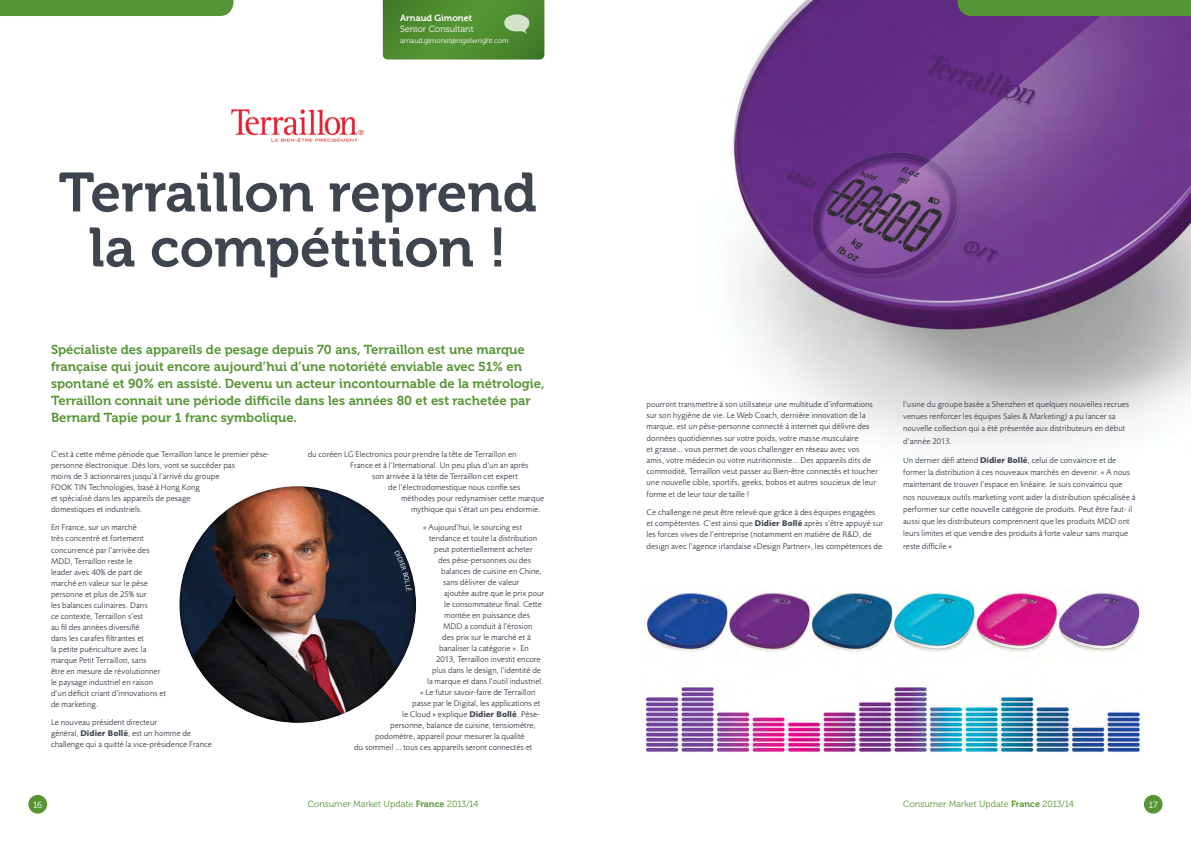
<style>
.page{position:relative;width:1191px;height:842px;background:#fff}
.page>*{position:absolute;margin:0;border:0;box-sizing:border-box;transform-origin:0 0}
.t1{font:55px/55px "Museo 700";color:#3f454f;text-align:center}
.t2{font:13px/17px "Museo 700";color:#559534}
.t3{font:9px "Museo 300";color:#559534}
.t4{font:9px "Museo 300";color:#fff}
.t5{font:9px "Museo 700";color:#fff}
.t6{font:8.5px/11px "Foundry Sans";letter-spacing:.005em;color:#3f454f}
.t7{font:7px "Museo 300";color:#fff}
.s1{font-weight:700}
.s2{font-family:"Museo 700"}
</style>
<div class="page">
<img style="left:733px;top:0;width:458px;height:447px">
<div style="left:0;top:0;width:234px;height:16px;background:#559534"></div>
<div style="left:28px;top:795px;width:19px;height:19px;background:#559534;border-radius:50%"></div>
<div style="left:957px;top:0;width:234px;height:16px;background:#559534"></div>
<div style="left:1143px;top:795px;width:19px;height:19px;background:#559534;border-radius:50%"></div>
<img style="left:231px;top:109px;width:133px;height:33px">
<div style="left:171px;top:484px;width:254px;height:239px;background:#000;opacity:.75"></div>
<img style="left:645px;top:591px;width:497px;height:163px">
<svg style="left:383px;top:0;width:161px;height:60px;background:#538f36"></svg>
<svg style="left:394px;top:550px;width:18px;height:41px"></svg>
<p class="t5" style="left:400px;top:13px;width:73px">Arnaud Gimonet</p>
<p class="t4" style="left:400px;top:24px;width:75px">Senior Consultant</p>
<p class="t7" style="left:400px;top:37px;width:110px">arnaud.gimonet@nigelwright.com</p>
<h1 class="t1" style="left:59px;top:166px;width:480px">Terraillon reprend la compétition !</h1>
<p class="t2" style="left:51px;top:342px;width:495px">Spécialiste des appareils de pesage depuis 70 ans, Terraillon est une marque française qui jouit encore aujourd’hui d’une notoriété enviable avec 51% en spontané et 90% en assisté. Devenu un acteur incontournable de la métrologie, Terraillon connait une période difficile dans les années 80 et est rachetée par Bernard Tapie pour 1 franc symbolique.</p>
<p class="t6" style="left:51px;top:449px;width:220px">C’est à cette même période que Terraillon lance le premier pèse&shy;personne électronique. Dès lors, vont se succéder pas<br>moins de 3 actionnaires jusqu’à l’arrivé du groupe<br>FOOK TIN Technologies, basé à Hong Kong<br>et spécialisé dans les appareils de pesage<br>domestiques et industriels.</p>
<p class="t6" style="left:51px;top:522px;width:117px">En France, sur un marché<br>très concentré et fortement concurrencé par l’arrivée des<br>MDD, Terraillon reste le<br>leader avec 40% de part de marché en valeur sur le pèse personne et plus de 25% sur<br>les balances culinaires. Dans<br>ce contexte, Terraillon s’est<br>au fil des années diversifié<br>dans les carafes filtrantes et<br>la petite puériculture avec la marque Petit Terraillon, sans<br>être en mesure de révolutionner le paysage industriel en raison d’un déficit criant d’innovations et de marketing.</p>
<p class="t6" style="left:51px;top:717px;width:162px">Le nouveau président directeur<br>général, <span class="s1">Didier Bollé</span>, est un homme de challenge qui a quitté la vice-présidence France</p>
<p class="t6" style="left:308px;top:449px;width:210px">du coréen LG Electronics pour prendre la tête de Terraillon en</p>
<p class="t6" style="left:350px;top:460px;width:180px">France et à l’International. Un peu plus d’un an après</p>
<p class="t6" style="left:372px;top:471px;width:147px">son arrivée à la tête de Terraillon cet expert</p>
<p class="t6" style="left:388px;top:482px;width:134px">de l’électrodomestique nous confie ses</p>
<p class="t6" style="left:401px;top:493px;width:145px">méthodes pour redynamiser cette marque</p>
<p class="t6" style="left:411px;top:504px;width:131px">mythique qui s’était un peu endormie.</p>
<p class="t6" style="left:423px;top:522px;width:100px">« Aujourd’hui, le sourcing est</p>
<p class="t6" style="left:429px;top:533px;width:110px">tendance et toute la distribution</p>
<p class="t6" style="left:434px;top:544px;width:100px">peut potentiellement acheter</p>
<p class="t6" style="left:438px;top:555px;width:94px">des pèse-personnes ou des</p>
<p class="t6" style="left:441px;top:566px;width:102px">balances de cuisine en Chine,</p>
<p class="t6" style="left:443px;top:577px;width:78px">sans délivrer de valeur</p>
<p class="t6" style="left:444px;top:588px;width:102px">ajoutée autre que le prix pour</p>
<p class="t6" style="left:444px;top:599px;width:99px">le consommateur final. Cette</p>
<p class="t6" style="left:444px;top:610px;width:87px">montée en puissance des</p>
<p class="t6" style="left:443px;top:621px;width:91px">MDD a conduit à l’érosion</p>
<p class="t6" style="left:442px;top:632px;width:90px">des prix sur le marché et à</p>
<p class="t6" style="left:439px;top:643px;width:91px">banaliser la catégorie ». En</p>
<p class="t6" style="left:436px;top:654px;width:106px">2013, Terraillon investit encore</p>
<p class="t6" style="left:432px;top:665px;width:110px">plus dans le design, l’identité de</p>
<p class="t6" style="left:427px;top:676px;width:118px">la marque et dans l’outil industriel.</p>
<p class="t6" style="left:420px;top:687px;width:117px">« Le futur savoir-faire de Terraillon</p>
<p class="t6" style="left:412px;top:698px;width:130px">passe par le Digital, les applications et</p>
<p class="t6" style="left:402px;top:709px;width:139px">le Cloud » explique <span class="s1">Didier Bollé</span>. Pèse-</p>
<p class="t6" style="left:390px;top:720px;width:147px">personne, balance de cuisine, tensiomètre,</p>
<p class="t6" style="left:375px;top:731px;width:151px">podomètre, appareil pour mesurer la qualité</p>
<p class="t6" style="left:354px;top:742px;width:180px">du sommeil … tous ces appareils seront connectés et</p>
<p class="t6" style="left:646px;top:398px;width:233px">pourront transmettre à son utilisateur une multitude d’informations sur son hygiène de vie. Le Web Coach, dernière innovation de la marque, est un pèse-personne connecté à internet qui délivre des données quotidiennes sur votre poids, votre masse musculaire<br>et grasse… vous permet de vous challenger en réseau avec vos amis, votre médecin ou votre nutritionniste… Des appareils dits de commodité, Terraillon veut passer au Bien-être connectés et toucher une nouvelle cible, sportifs, geeks, bobos et autres soucieux de leur forme et de leur tour de taille !</p>
<p class="t6" style="left:646px;top:506px;width:238px">Ce challenge ne peut être relevé que grâce à des équipes engagées et compétentes. C’est ainsi que <span class="s1">Didier Bollé</span> après s’être appuyé sur les forces vives de l’entreprise (notamment en matière de R&amp;D, de design avec l’agence irlandaise «Design Partner», les compétences de</p>
<p class="t6" style="left:903px;top:398px;width:228px;line-height:12.2px">l’usine du groupe basée a Shenzhen et quelques nouvelles recrues venues renforcer les équipes Sales &amp; Marketing) a pu lancer sa nouvelle collection qui a été présentée aux distributeurs en début d’année 2013.</p>
<p class="t6" style="left:903px;top:454px;width:234px;line-height:12.2px">Un dernier défi attend <span class="s1">Didier Bollé</span>, celui de convaincre et de former la distribution à ces nouveaux marchés en devenir. « A nous maintenant de trouver l’espace en linéaire. Je suis convaincu que nos nouveaux outils marketing vont aider la distribution spécialisée à performer sur cette nouvelle catégorie de produits. Peut être faut- il aussi que les distributeurs comprennent que les produits MDD ont leurs limites et que vendre des produits à forte valeur sans marque reste difficile »</p>
<p class="t4" style="left:33px;top:800px;width:11px">16</p>
<p class="t3" style="left:308px;top:799px;width:172px">Consumer Market Update <span class="s2">France</span> 2013/14</p>
<p class="t3" style="left:903px;top:799px;width:172px">Consumer Market Update <span class="s2">France</span> 2013/14</p>
<p class="t4" style="left:1148px;top:800px;width:10px">17</p>
</div>
